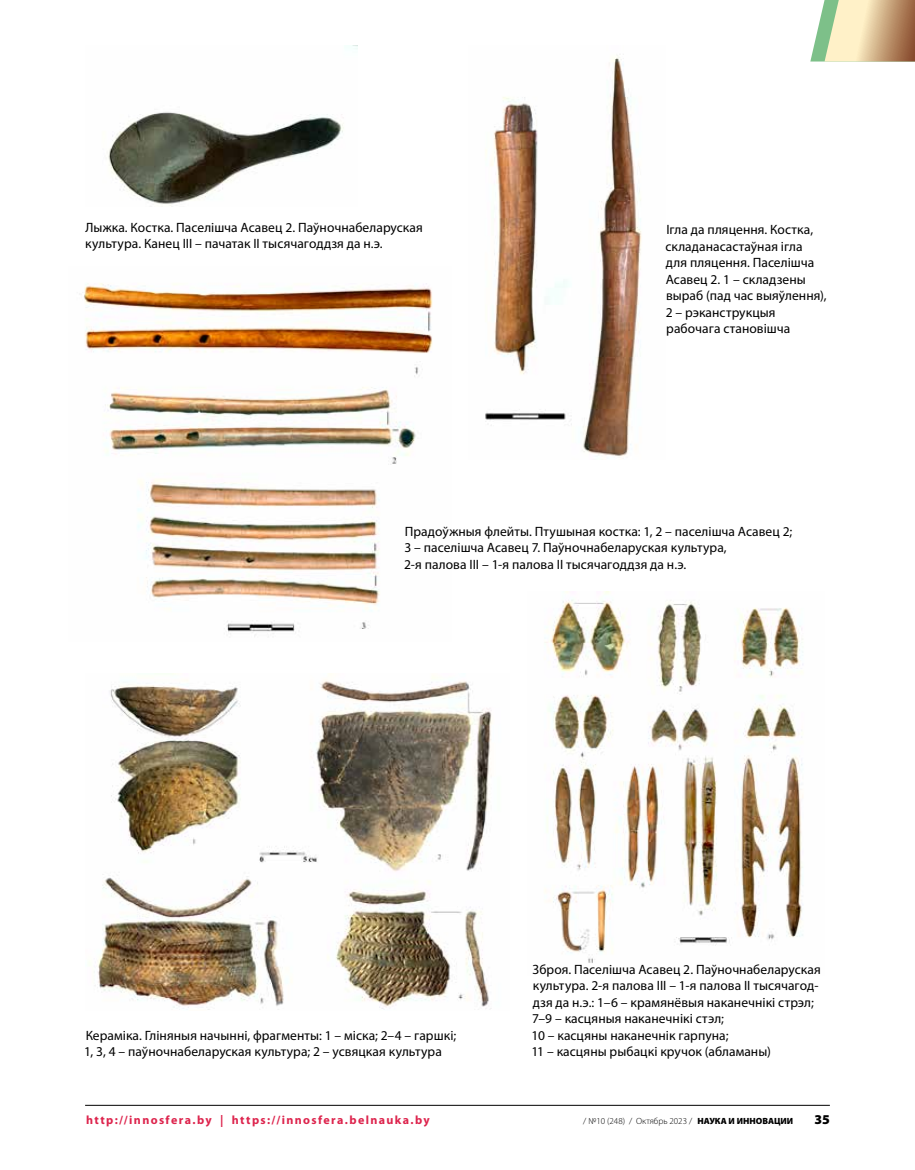
<style>
.page{position:relative;width:915px;height:1170px;background:#fff}
.page>*{position:absolute;margin:0;border:0;box-sizing:border-box;transform-origin:0 0}
.t1{font:13.5px/16.5px "Myriad Pro";letter-spacing:.005em;color:#000}
.t2{font:900 13.5px "Myriad Pro";color:#000}
.t3{font:700 12px "Myriad Pro";letter-spacing:.115em;color:#dd244d}
.t4{font:300 9px "Myriad Pro";color:#000}
.s1{font-weight:900}
</style>
<div class="page">
<svg style="left:810px;top:0;width:104px;height:61px;background:#cfc19a"></svg>
<hr style="left:85px;top:1104px;width:744px;height:1px;background:#000">
<img style="left:108px;top:45px;width:249px;height:161px">
<img style="left:485px;top:55px;width:157px;height:402px">
<img style="left:84px;top:283px;width:349px;height:354px">
<img style="left:95px;top:673px;width:397px;height:337px">
<img style="left:544px;top:591px;width:259px;height:372px">
<p class="t1" style="left:85px;top:219px;width:339px">Лыжка. Костка. Паселішча Асавец 2. Паўночнабеларуская культура. Канец ІІІ – пачатак ІІ тысячагоддзя да н.э.</p>
<p class="t1" style="left:665px;top:221px;width:163px">Ігла да пляцення. Костка, складанасастаўная ігла для пляцення. Паселішча<br>Асавец 2. 1 – складзены выраб (пад час выяўлення),<br>2 – рэканструкцыя рабочага становішча</p>
<p class="t1" style="left:404px;top:523px;width:389px">Прадоўжныя флейты. Птушыная костка: 1, 2 – паселішча Асавец 2;<br>3 – паселішча Асавец 7. Паўночнабеларуская культура,<br>2-я палова ІІІ – 1-я палова ІІ тысячагоддзя да н.э.</p>
<p class="t1" style="left:84px;top:1027px;width:373px">Кераміка. Гліняныя начынні, фрагменты: 1 – міска; 2–4 – гаршкі;<br>1, 3, 4 – паўночнабеларуская культура; 2 – усвяцкая культура</p>
<p class="t1" style="left:531px;top:961px;width:290px">Зброя. Паселішча Асавец 2. Паўночнабеларуская культура. 2-я палова ІІІ – 1-я палова ІІ тысячагод&shy;дзя да н.э.: 1–6 – крамянёвыя наканечнікі стрэл; 7–9 – касцяныя наканечнікі стэл;<br>10 – касцяны наканечнік гарпуна;<br>11 – касцяны рыбацкi кручок (абламаны)</p>
<p class="t3" style="left:86px;top:1113px;width:345px">http://innosfera.by | https://innosfera.belnauka.by</p>
<p class="t4" style="left:583px;top:1116px;width:211px">/ №10 (248) / Октябрь 2023 / <span class="s1">НАУКА И ИННОВАЦИИ</span></p>
<p class="t2" style="left:814px;top:1112px;width:17px">35</p>
</div>
